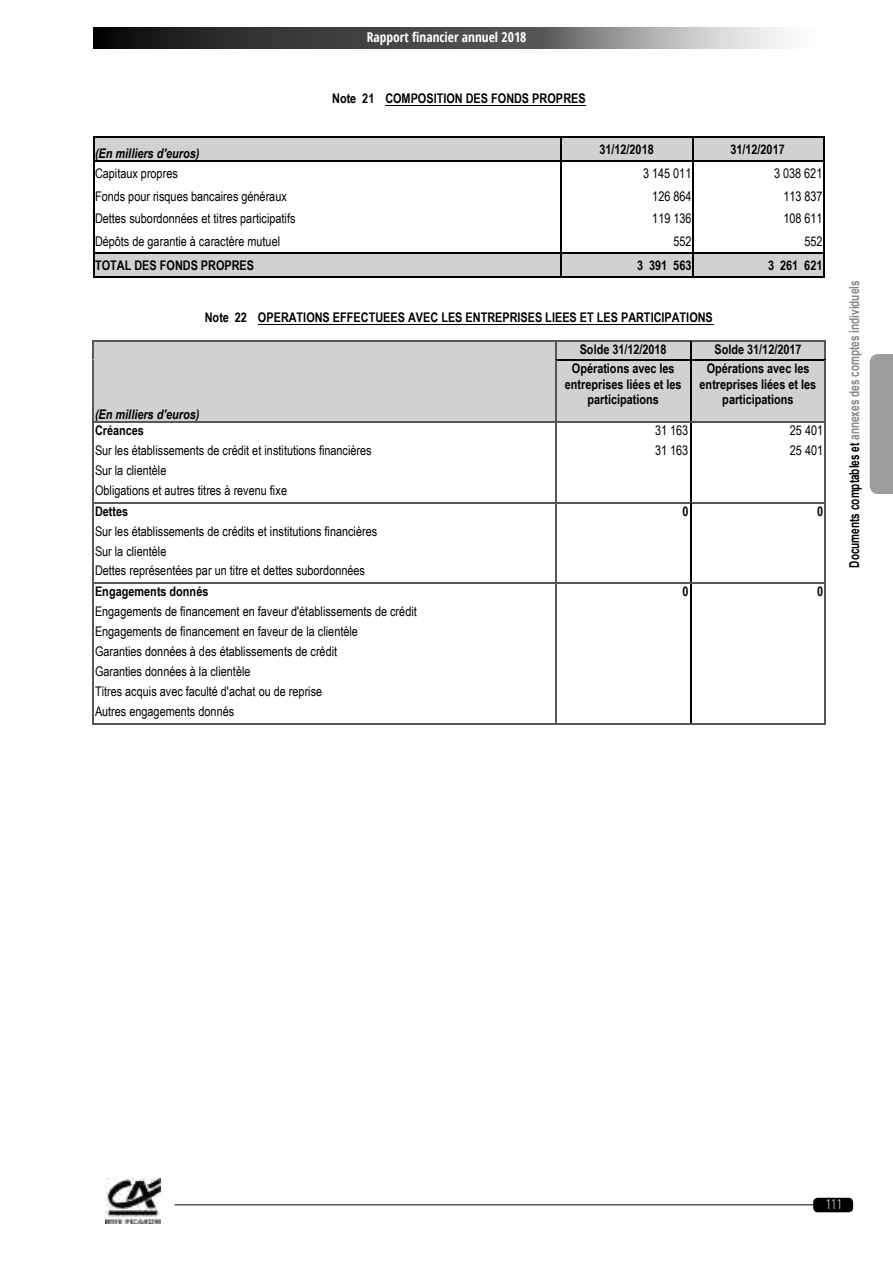
<style>
.page{position:relative;width:893px;height:1263px;background:#fff}
.page>*{position:absolute;margin:0;border:0;box-sizing:border-box;transform-origin:0 0}
.t1{font:700 13.65px "Arial";color:#878787;scale:.73 1}
.t2{font:700 13.5px "Open Sans Condensed";color:#fff}
.t3{font:300 13.5px "Open Sans Condensed";color:#fff}
.t4{font:13.35px/19.8px "Arial Narrow";color:#000}
.t5{font:700 13.35px/15.3px "Arial Narrow";color:#000;text-align:center}
.t6{font:italic 700 13.35px "Arial Narrow";color:#000}
.s1{color:#000}
</style>
<div class="page">
<svg style="left:94px;top:27px;width:689px;height:22px;background:#616161"></svg>
<div style="left:870px;top:354px;width:23px;height:140px;background:#9d9d9c"></div>
<div style="left:813px;top:1198px;width:40px;height:14px;background:#000;border-radius:4px"></div>
<hr style="left:175px;top:1204px;width:641px;height:1px;background:#000">
<img style="left:105px;top:1179px;width:55px;height:44px">
<hr style="left:385px;top:105px;width:201px;height:1px;background:#000">
<div style="left:95px;top:138px;width:466px;height:23px;background:#d1d1d1"></div>
<div style="left:562px;top:138px;width:130px;height:23px;background:#d1d1d1"></div>
<div style="left:693px;top:138px;width:130px;height:23px;background:#d1d1d1"></div>
<hr style="left:95px;top:137px;width:466px;height:1px;background:#000">
<hr style="left:562px;top:137px;width:130px;height:1px;background:#000">
<hr style="left:693px;top:137px;width:130px;height:1px;background:#000">
<hr style="left:95px;top:161px;width:466px;height:1px;background:#000">
<hr style="left:562px;top:161px;width:130px;height:1px;background:#000">
<hr style="left:693px;top:161px;width:130px;height:1px;background:#000">
<div style="left:95px;top:254px;width:466px;height:22px;background:#d1d1d1"></div>
<div style="left:562px;top:254px;width:130px;height:22px;background:#d1d1d1"></div>
<div style="left:693px;top:254px;width:130px;height:22px;background:#d1d1d1"></div>
<hr style="left:95px;top:253px;width:466px;height:1px;background:#000">
<hr style="left:562px;top:253px;width:130px;height:1px;background:#000">
<hr style="left:693px;top:253px;width:130px;height:1px;background:#000">
<svg style="left:94px;top:137px;width:1px;height:141px"></svg>
<hr style="left:95px;top:277px;width:466px;height:1px;background:#000">
<svg style="left:561px;top:137px;width:1px;height:141px"></svg>
<hr style="left:562px;top:277px;width:130px;height:1px;background:#000">
<svg style="left:692px;top:137px;width:1px;height:141px"></svg>
<hr style="left:693px;top:277px;width:130px;height:1px;background:#000">
<svg style="left:823px;top:137px;width:1px;height:141px"></svg>
<hr style="left:258px;top:324px;width:455px;height:1px;background:#000">
<div style="left:93px;top:341px;width:462px;height:19px;background:#d1d1d1"></div>
<div style="left:556px;top:341px;width:134px;height:19px;background:#d1d1d1"></div>
<div style="left:691px;top:341px;width:134px;height:19px;background:#d1d1d1"></div>
<hr style="left:93px;top:340px;width:462px;height:1px;background:#575756">
<hr style="left:556px;top:340px;width:134px;height:1px;background:#575756">
<hr style="left:691px;top:340px;width:134px;height:1px;background:#575756">
<div style="left:95px;top:361px;width:459px;height:15px;background:#d1d1d1"></div>
<div style="left:95px;top:376px;width:459px;height:15px;background:#d1d1d1"></div>
<div style="left:95px;top:391px;width:459px;height:16px;background:#d1d1d1"></div>
<div style="left:95px;top:407px;width:459px;height:15px;background:#d1d1d1"></div>
<div style="left:556px;top:361px;width:134px;height:61px;background:#d1d1d1"></div>
<div style="left:691px;top:361px;width:134px;height:61px;background:#d1d1d1"></div>
<svg style="left:92px;top:340px;width:1px;height:21px"></svg>
<hr style="left:93px;top:360px;width:462px;height:1px;background:#d1d1d1">
<svg style="left:555px;top:340px;width:1px;height:21px"></svg>
<hr style="left:556px;top:360px;width:134px;height:1px;background:#000">
<svg style="left:690px;top:340px;width:1px;height:21px"></svg>
<hr style="left:691px;top:360px;width:134px;height:1px;background:#000">
<svg style="left:825px;top:340px;width:1px;height:21px"></svg>
<hr style="left:92px;top:361px;width:1px;height:61px;background:#575756">
<hr style="left:555px;top:361px;width:1px;height:61px;background:#575756">
<hr style="left:690px;top:361px;width:1px;height:61px;background:#000">
<hr style="left:825px;top:361px;width:1px;height:61px;background:#575756">
<hr style="left:93px;top:422px;width:462px;height:1px;background:#575756">
<hr style="left:556px;top:422px;width:134px;height:1px;background:#575756">
<hr style="left:691px;top:422px;width:134px;height:1px;background:#575756">
<hr style="left:93px;top:502px;width:462px;height:1px;background:#575756">
<hr style="left:556px;top:502px;width:134px;height:1px;background:#575756">
<hr style="left:691px;top:502px;width:134px;height:1px;background:#575756">
<hr style="left:93px;top:583px;width:462px;height:1px;background:#575756">
<hr style="left:556px;top:583px;width:134px;height:1px;background:#575756">
<hr style="left:691px;top:583px;width:134px;height:1px;background:#575756">
<svg style="left:92px;top:422px;width:1px;height:302px"></svg>
<hr style="left:93px;top:723px;width:462px;height:1px;background:#575756">
<svg style="left:555px;top:422px;width:1px;height:302px"></svg>
<hr style="left:556px;top:723px;width:134px;height:1px;background:#575756">
<svg style="left:690px;top:422px;width:1px;height:302px"></svg>
<hr style="left:691px;top:723px;width:134px;height:1px;background:#575756">
<svg style="left:825px;top:422px;width:1px;height:302px"></svg>
<p class="t2" style="left:367px;top:27px;width:161px">Rapport financier annuel 2018</p>
<p class="t5" style="left:332px;top:90px;width:255px">Note 21 COMPOSITION DES FONDS PROPRES</p>
<p class="t6" style="left:95px;top:143px;width:106px">(En milliers d'euros)</p>
<p class="t5" style="left:599px;top:141px;width:56px">31/12/2018</p>
<p class="t5" style="left:730px;top:141px;width:56px">31/12/2017</p>
<p class="t4" style="left:95px;top:163px;width:84px">Capitaux propres</p>
<p class="t4" style="left:643px;top:163px;width:50px">3 145 011</p>
<p class="t4" style="left:774px;top:163px;width:50px">3 038 621</p>
<p class="t4" style="left:95px;top:185px;width:193px">Fonds pour risques bancaires généraux</p>
<p class="t4" style="left:652px;top:185px;width:41px">126 864</p>
<p class="t4" style="left:783px;top:185px;width:41px">113 837</p>
<p class="t4" style="left:95px;top:208px;width:202px">Dettes subordonnées et titres participatifs</p>
<p class="t4" style="left:652px;top:208px;width:41px">119 136</p>
<p class="t4" style="left:783px;top:208px;width:41px">108 611</p>
<p class="t4" style="left:95px;top:231px;width:187px">Dépôts de garantie à caractère mutuel</p>
<p class="t4" style="left:673px;top:231px;width:20px">552</p>
<p class="t4" style="left:804px;top:231px;width:20px">552</p>
<p class="t5" style="left:95px;top:257px;width:161px">TOTAL DES FONDS PROPRES</p>
<p class="t5" style="left:637px;top:257px;width:56px">3 391 563</p>
<p class="t5" style="left:768px;top:257px;width:56px">3 261 621</p>
<p class="t5" style="left:205px;top:309px;width:510px">Note 22 OPERATIONS EFFECTUEES AVEC LES ENTREPRISES LIEES ET LES PARTICIPATIONS</p>
<p class="t5" style="left:580px;top:341px;width:89px">Solde 31/12/2018</p>
<p class="t5" style="left:714px;top:341px;width:89px">Solde 31/12/2017</p>
<p class="t6" style="left:95px;top:404px;width:106px">(En milliers d'euros)</p>
<p class="t5" style="left:565px;top:360px;width:118px">Opérations avec les entreprises liées et les participations</p>
<p class="t5" style="left:700px;top:360px;width:118px">Opérations avec les entreprises liées et les participations</p>
<p class="t5" style="left:95px;top:422px;width:50px">Créances</p>
<p class="t4" style="left:655px;top:420px;width:35px">31 163</p>
<p class="t4" style="left:790px;top:420px;width:35px">25 401</p>
<p class="t4" style="left:95px;top:440px;width:278px">Sur les établissements de crédit et institutions financières</p>
<p class="t4" style="left:655px;top:440px;width:35px">31 163</p>
<p class="t4" style="left:790px;top:440px;width:35px">25 401</p>
<p class="t4" style="left:95px;top:460px;width:194px">Sur la clientèle<br>Obligations et autres titres à revenu fixe</p>
<p class="t5" style="left:95px;top:503px;width:35px">Dettes</p>
<p class="t5" style="left:682px;top:503px;width:8px">0</p>
<p class="t5" style="left:817px;top:503px;width:8px">0</p>
<p class="t4" style="left:95px;top:521px;width:284px">Sur les établissements de crédits et institutions financières<br>Sur la clientèle<br>Dettes représentées par un titre et dettes subordonnées</p>
<p class="t5" style="left:95px;top:583px;width:115px">Engagements donnés</p>
<p class="t5" style="left:682px;top:583px;width:8px">0</p>
<p class="t5" style="left:817px;top:583px;width:8px">0</p>
<p class="t4" style="left:95px;top:601px;width:323px">Engagements de financement en faveur d'établissements de crédit Engagements de financement en faveur de la clientèle<br>Garanties données à des établissements de crédit<br>Garanties données à la clientèle<br>Titres acquis avec faculté d'achat ou de reprise<br>Autres engagements donnés</p>
<p class="t1" style="left:845px;top:568px;width:395px;rotate:-90deg"><span class="s1">Documents comptables et</span> annexes des comptes individuels</p>
<p class="t3" style="left:826px;top:1195px;width:18px">111</p>
</div>
